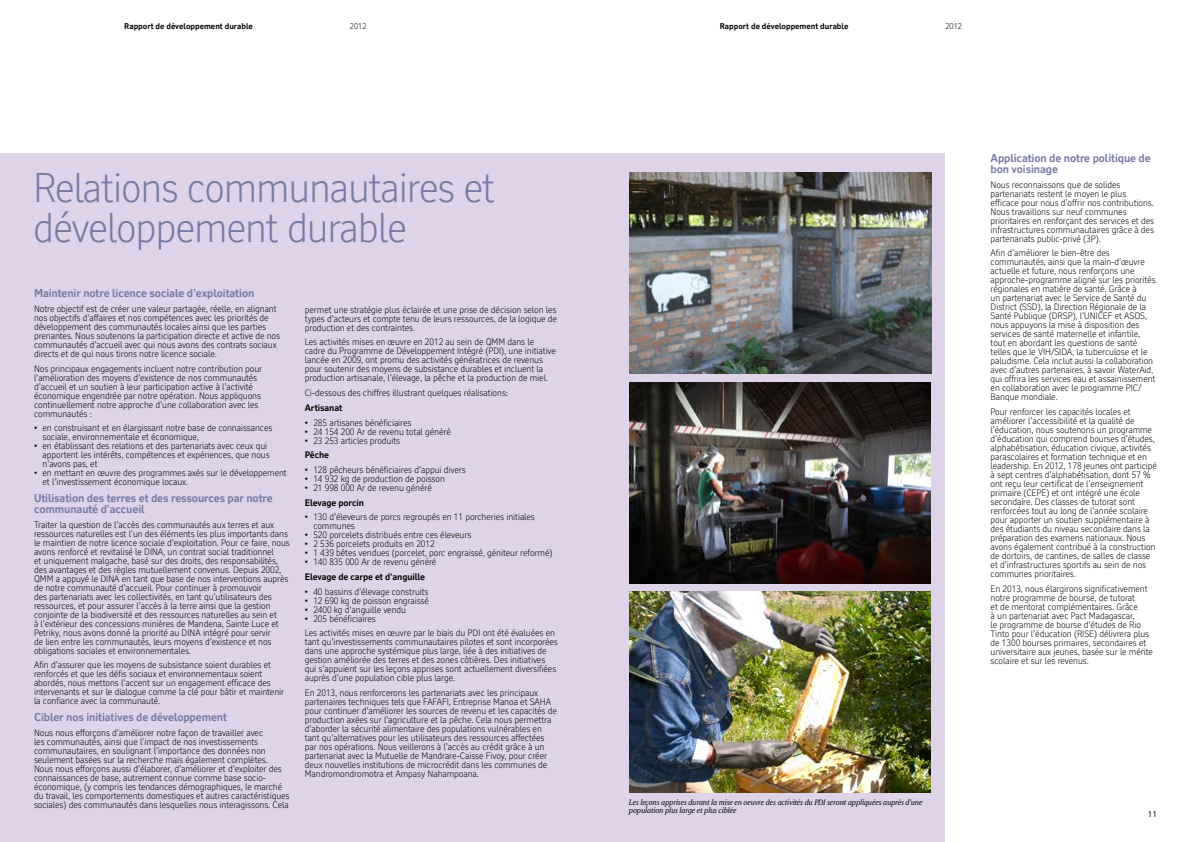
<style>
.page{position:relative;width:1191px;height:842px;background:#fff}
.page>*{position:absolute;margin:0;border:0;box-sizing:border-box;transform-origin:0 0}
.t1{font:300 40px/40px "RT Vickerman";letter-spacing:-.03em;color:#777aa4}
.t2{font:700 11px/11px "RT Vickerman";letter-spacing:-.01em;color:#777aa4}
.t3{font:300 9px/9px "RT Vickerman";letter-spacing:-.01em;color:#000}
.t4{font:700 9px "RT Vickerman";letter-spacing:-.01em;color:#000}
.t5{font:italic 8px/8px "RT Albanese";letter-spacing:-.01em;color:#000}
.t6{font:700 8px "RT Vickerman";color:#000}
.t7{font:300 8px "RT Vickerman";color:#000}
.t8{font:8px "RT Vickerman";color:#000}
</style>
<div class="page">
<div style="left:0;top:154px;width:945px;height:688px;background:#ded3e8"></div>
<img style="left:629px;top:173px;width:302px;height:201px">
<img style="left:629px;top:591px;width:301px;height:201px">
<img style="left:629px;top:383px;width:302px;height:201px">
<p class="t6" style="left:124px;top:21px;width:130px">Rapport de développement durable</p>
<p class="t7" style="left:350px;top:21px;width:18px">2012</p>
<p class="t6" style="left:720px;top:21px;width:130px">Rapport de développement durable</p>
<p class="t7" style="left:945px;top:21px;width:18px">2012</p>
<h1 class="t1" style="left:33px;top:168px;width:463px">Relations communautaires et développement durable</h1>
<p class="t2" style="left:34px;top:288px;width:222px">Maintenir notre licence sociale d’exploitation</p>
<p class="t3" style="left:34px;top:304px;width:248px">Notre objectif est de créer une valeur partagée, réelle, en alignant nos objectifs d’affaires et nos compétences avec les priorités de développement des communautés locales ainsi que les parties prenantes. Nous soutenons la participation directe et active de nos communautés d’accueil avec qui nous avons des contrats sociaux directs et de qui nous tirons notre licence sociale.</p>
<p class="t3" style="left:34px;top:364px;width:230px">Nos principaux engagements incluent notre contribution pour l’amélioration des moyens d’existence de nos communautés d’accueil et un soutien à leur participation active à l’activité économique engendrée par notre opération. Nous appliquons continuellement notre approche d’une collaboration avec les communautés :</p>
<p class="t3" style="left:43px;top:423px;width:231px;text-indent:-9px">• en construisant et en élargissant notre base de connaissances sociale, environnementale et économique,</p>
<p class="t3" style="left:43px;top:441px;width:229px;text-indent:-9px">• en établissant des relations et des partenariats avec ceux qui apportent les intérêts, compétences et expériences, que nous n’avons pas, et</p>
<p class="t3" style="left:43px;top:468px;width:246px;text-indent:-9px">• en mettant en œuvre des programmes axés sur le développement et l’investissement économique locaux.</p>
<p class="t2" style="left:34px;top:492px;width:240px">Utilisation des terres et des ressources par notre communauté d’accueil</p>
<p class="t3" style="left:34px;top:520px;width:257px">Traiter la question de l’accès des communautés aux terres et aux ressources naturelles est l’un des éléments les plus importants dans le maintien de notre licence sociale d’exploitation. Pour ce faire, nous avons renforcé et revitalisé le DINA, un contrat social traditionnel<br>et uniquement malgache, basé sur des droits, des responsabilités, des avantages et des règles mutuellement convenus. Depuis 2002, QMM a appuyé le DINA en tant que base de nos interventions auprès de notre communauté d’accueil. Pour continuer à promouvoir<br>des partenariats avec les collectivités, en tant qu’utilisateurs des ressources, et pour assurer l’accès à la terre ainsi que la gestion conjointe de la biodiversité et des ressources naturelles au sein et<br>à l’extérieur des concessions minières de Mandena, Sainte Luce et Petriky, nous avons donné la priorité au DINA intégré pour servir<br>de lien entre les communautés, leurs moyens d’existence et nos obligations sociales et environnementales.</p>
<p class="t3" style="left:34px;top:660px;width:252px">Afin d’assurer que les moyens de subsistance soient durables et renforcés et que les défis sociaux et environnementaux soient abordés, nous mettons l’accent sur un engagement efficace des intervenants et sur le dialogue comme la clé pour bâtir et maintenir la confiance avec la communauté.</p>
<p class="t2" style="left:34px;top:711px;width:195px">Cibler nos initiatives de développement</p>
<p class="t3" style="left:34px;top:728px;width:257px">Nous nous efforçons d’améliorer notre façon de travailler avec<br>les communautés, ainsi que l’impact de nos investissements communautaires, en soulignant l’importance des données non seulement basées sur la recherche mais également complètes.<br>Nous nous efforçons aussi d’élaborer, d’améliorer et d’exploiter des connaissances de base, autrement connue comme base socio&shy;économique, (y compris les tendances démographiques, le marché du travail, les comportements domestiques et autres caractéristiques sociales) des communautés dans lesquelles nous interagissons. Cela</p>
<p class="t3" style="left:305px;top:305px;width:254px;text-align:justify">permet une stratégie plus éclairée et une prise de décision selon les types d’acteurs et compte tenu de leurs ressources, de la logique de production et des contraintes.</p>
<p class="t3" style="left:305px;top:338px;width:253px">Les activités mises en œuvre en 2012 au sein de QMM dans le cadre du Programme de Développement Intégré (PDI), une initiative lancée en 2009, ont promu des activités génératrices de revenus pour soutenir des moyens de subsistance durables et incluent la production artisanale, l’élevage, la pêche et la production de miel.</p>
<p class="t3" style="left:305px;top:388px;width:205px">Ci-dessous des chiffres illustrant quelques réalisations:</p>
<p class="t4" style="left:305px;top:402px;width:39px">Artisanat</p>
<p class="t3" style="left:305px;top:418px;width:108px">• 285 artisanes bénéficiaires</p>
<p class="t3" style="left:305px;top:427px;width:147px">• 24 154 200 Ar de revenu total généré</p>
<p class="t3" style="left:305px;top:436px;width:97px">• 23 253 articles produits</p>
<p class="t4" style="left:305px;top:449px;width:26px">Pêche</p>
<p class="t3" style="left:305px;top:465px;width:162px">• 128 pêcheurs bénéficiaires d’appui divers</p>
<p class="t3" style="left:305px;top:474px;width:142px">• 14 932 kg de production de poisson</p>
<p class="t3" style="left:305px;top:483px;width:128px">• 21 998 000 Ar de revenu généré</p>
<p class="t4" style="left:305px;top:497px;width:61px">Elevage porcin</p>
<p class="t3" style="left:313px;top:512px;width:223px;text-indent:-9px">• 130 d’éleveurs de porcs regroupés en 11 porcheries initiales communes</p>
<p class="t3" style="left:305px;top:530px;width:168px">• 520 porcelets distribués entre ces éleveurs</p>
<p class="t3" style="left:305px;top:539px;width:131px">• 2 536 porcelets produits en 2012</p>
<p class="t3" style="left:305px;top:548px;width:249px">• 1 439 bêtes vendues (porcelet, porc engraissé, géniteur reformé)</p>
<p class="t3" style="left:305px;top:557px;width:133px">• 140 835 000 Ar de revenu généré</p>
<p class="t4" style="left:305px;top:571px;width:122px">Elevage de carpe et d’anguille</p>
<p class="t3" style="left:305px;top:587px;width:125px">• 40 bassins d’élevage construits</p>
<p class="t3" style="left:305px;top:596px;width:126px">• 12 690 kg de poisson engraissé</p>
<p class="t3" style="left:305px;top:605px;width:103px">• 2400 kg d’anguille vendu</p>
<p class="t3" style="left:305px;top:611px;width:252px;line-height:14.7px">• 205 bénéficiaires<br>Les activités mises en œuvre par le biais du PDI ont été évaluées en</p>
<p class="t3" style="left:305px;top:637px;width:254px">tant qu’investissements communautaires pilotes et sont incorporées dans une approche systémique plus large, liée à des initiatives de gestion améliorée des terres et des zones côtières. Des initiatives qui s’appuient sur les leçons apprises sont actuellement diversifiées auprès d’une population cible plus large.</p>
<p class="t3" style="left:305px;top:688px;width:253px">En 2013, nous renforcerons les partenariats avec les principaux partenaires techniques tels que FAFAFI, Entreprise Manoa et SAHA pour continuer d’améliorer les sources de revenu et les capacités de production axées sur l’agriculture et la pêche. Cela nous permettra d’aborder la sécurité alimentaire des populations vulnérables en tant qu’alternatives pour les utilisateurs des ressources affectées par nos opérations. Nous veillerons à l’accès au crédit grâce à un partenariat avec la Mutuelle de Mandrare-Caisse Fivoy, pour créer deux nouvelles institutions de microcrédit dans les communes de Mandromondromotra et Ampasy Nahampoana.</p>
<p class="t5" style="left:629px;top:799px;width:295px">Les leçons apprises durant la mise en oeuvre des activités du PDI seront appliquées auprès d’une population plus large et plus ciblée</p>
<p class="t2" style="left:990px;top:152px;width:162px">Application de notre politique de bon voisinage</p>
<p class="t3" style="left:990px;top:180px;width:165px">Nous reconnaissons que de solides partenariats restent le moyen le plus efficace pour nous d’offrir nos contributions.<br>Nous travaillons sur neuf communes prioritaires en renforçant des services et des infrastructures communautaires grâce à des partenariats public-privé (3P).</p>
<p class="t3" style="left:990px;top:248px;width:167px">Afin d’améliorer le bien-être des communautés, ainsi que la main-d’œuvre actuelle et future, nous renforçons une approche-programme aligné sur les priorités régionales en matière de santé. Grâce à<br>un partenariat avec le Service de Santé du District (SSD), la Direction Régionale de la Santé Publique (DRSP), l’UNICEF et ASOS, nous appuyons la mise à disposition des services de santé maternelle et infantile, tout en abordant les questions de santé telles que le VIH/SIDA, la tuberculose et le paludisme. Cela inclut aussi la collaboration avec d’autres partenaires, à savoir WaterAid, qui offrira les services eau et assainissement en collaboration avec le programme PIC/ Banque mondiale.</p>
<p class="t3" style="left:990px;top:407px;width:168px">Pour renforcer les capacités locales et améliorer l’accessibilité et la qualité de l’éducation, nous soutenons un programme d’éducation qui comprend bourses d’études, alphabétisation, éducation civique, activités parascolaires et formation technique et en leadership. En 2012, 178 jeunes ont participé à sept centres d’alphabétisation, dont 57 % ont reçu leur certificat de l’enseignement primaire (CEPE) et ont intégré une école secondaire. Des classes de tutorat sont renforcées tout au long de l’année scolaire pour apporter un soutien supplémentaire à des étudiants du niveau secondaire dans la préparation des examens nationaux. Nous avons également contribué à la construction de dortoirs, de cantines, de salles de classe et d’infrastructures sportifs au sein de nos communes prioritaires.</p>
<p class="t3" style="left:990px;top:584px;width:164px">En 2013, nous élargirons significativement notre programme de bourse, de tutorat<br>et de mentorat complémentaires. Grâce<br>à un partenariat avec Pact Madagascar,<br>le programme de bourse d’études de Rio Tinto pour l’éducation (RISE) délivrera plus de 1300 bourses primaires, secondaires et universitaire aux jeunes, basée sur le mérite scolaire et sur les revenus.</p>
<p class="t8" style="left:1148px;top:809px;width:11px">11</p>
</div>
